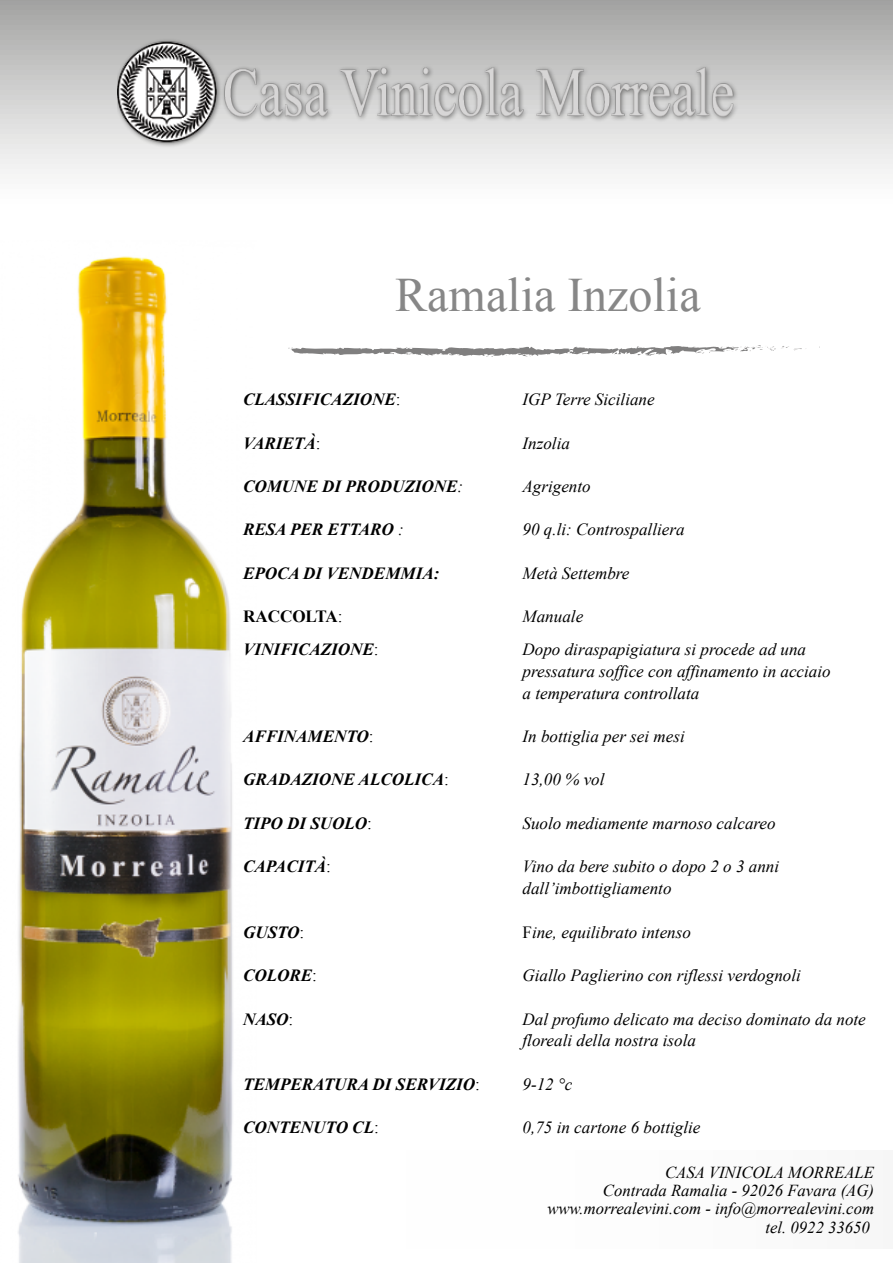
<style>
.page{position:relative;width:893px;height:1263px;background:#fff}
.page>*{position:absolute;margin:0;border:0;box-sizing:border-box;transform-origin:0 0}
.t1{font:48px "Times New Roman";color:#878787}
.t2{font:italic 17.1px/21.8px "Times New Roman";color:#000}
.t3{font:italic 700 17.1px "Times New Roman";color:#000}
.t4{font:700 17.1px "Times New Roman";color:#000}
.t5{font:italic 16.65px/18.3px "Times New Roman";color:#000;text-align:right}
.s1{font-weight:400;font-style:normal}
.s2{font-weight:400}
.s3{font-style:normal}
</style>
<div class="page">
<svg style="left:0;top:0;width:893px;height:347px"></svg>
<img style="left:0;top:240px;width:257px;height:1023px">
<img style="left:118px;top:35px;width:657px;height:115px">
<svg style="left:288px;top:345px;width:518px;height:12px"></svg>
<h1 class="t1" style="left:395px;top:262px;width:307px">Ramalia Inzolia</h1>
<p class="t3" style="left:243px;top:387px;width:159px">CLASSIFICAZIONE<span class="s1">:</span></p>
<p class="t2" style="left:522px;top:388px;width:134px">IGP Terre Siciliane</p>
<p class="t3" style="left:243px;top:431px;width:79px">VARIETÀ<span class="s1">:</span></p>
<p class="t2" style="left:523px;top:431px;width:49px">Inzolia</p>
<p class="t3" style="left:243px;top:474px;width:222px">COMUNE DI PRODUZIONE<span class="s2">:</span></p>
<p class="t2" style="left:522px;top:475px;width:70px">Agrigento</p>
<p class="t3" style="left:243px;top:518px;width:162px">RESA PER ETTARO <span class="s2">:</span></p>
<p class="t2" style="left:522px;top:518px;width:164px">90 q.li: Controspalliera</p>
<p class="t3" style="left:243px;top:561px;width:198px">EPOCA DI VENDEMMIA:</p>
<p class="t2" style="left:522px;top:562px;width:109px">Metà Settembre</p>
<p class="t4" style="left:243px;top:605px;width:101px">RACCOLTA<span class="s2">:</span></p>
<p class="t2" style="left:522px;top:605px;width:62px">Manuale</p>
<p class="t3" style="left:243px;top:637px;width:137px">VINIFICAZIONE<span class="s1">:</span></p>
<p class="t2" style="left:522px;top:638px;width:310px">Dopo diraspapigiatura si procede ad una pressatura soffice con affinamento in acciaio a temperatura controllata</p>
<p class="t3" style="left:243px;top:724px;width:132px">AFFINAMENTO<span class="s1">:</span></p>
<p class="t2" style="left:522px;top:725px;width:164px">In bottiglia per sei mesi</p>
<p class="t3" style="left:243px;top:768px;width:207px">GRADAZIONE ALCOLICA<span class="s1">:</span></p>
<p class="t2" style="left:522px;top:768px;width:84px">13,00 % vol</p>
<p class="t3" style="left:243px;top:811px;width:131px">TIPO DI SUOLO<span class="s1">:</span></p>
<p class="t2" style="left:522px;top:812px;width:255px">Suolo mediamente marnoso calcareo</p>
<p class="t3" style="left:243px;top:855px;width:89px">CAPACITÀ<span class="s1">:</span></p>
<p class="t2" style="left:523px;top:855px;width:258px">Vino da bere subito o dopo 2 o 3 anni dall’imbottigliamento</p>
<p class="t3" style="left:243px;top:920px;width:63px">GUSTO<span class="s1">:</span></p>
<p class="t2" style="left:522px;top:921px;width:170px"><span class="s3">F</span>ine, equilibrato intenso</p>
<p class="t3" style="left:243px;top:963px;width:76px">COLORE<span class="s1">:</span></p>
<p class="t2" style="left:522px;top:964px;width:280px">Giallo Paglierino con riflessi verdognoli</p>
<p class="t3" style="left:243px;top:1007px;width:52px">NASO<span class="s1">:</span></p>
<p class="t2" style="left:522px;top:1007px;width:345px">Dal profumo delicato ma deciso dominato da note floreali della nostra isola</p>
<p class="t3" style="left:243px;top:1072px;width:238px">TEMPERATURA DI SERVIZIO<span class="s1">:</span></p>
<p class="t2" style="left:522px;top:1073px;width:51px">9-12 °c</p>
<p class="t3" style="left:243px;top:1116px;width:137px">CONTENUTO CL<span class="s1">:</span></p>
<p class="t2" style="left:522px;top:1116px;width:179px">0,75 in cartone 6 bottiglie</p>
<p class="t5" style="left:547px;top:1162px;width:328px">CASA VINICOLA MORREALE<br>Contrada Ramalia - 92026 Favara (AG) www.morrealevini.com - info@morrealevini.com tel. 0922 33650</p>
</div>
